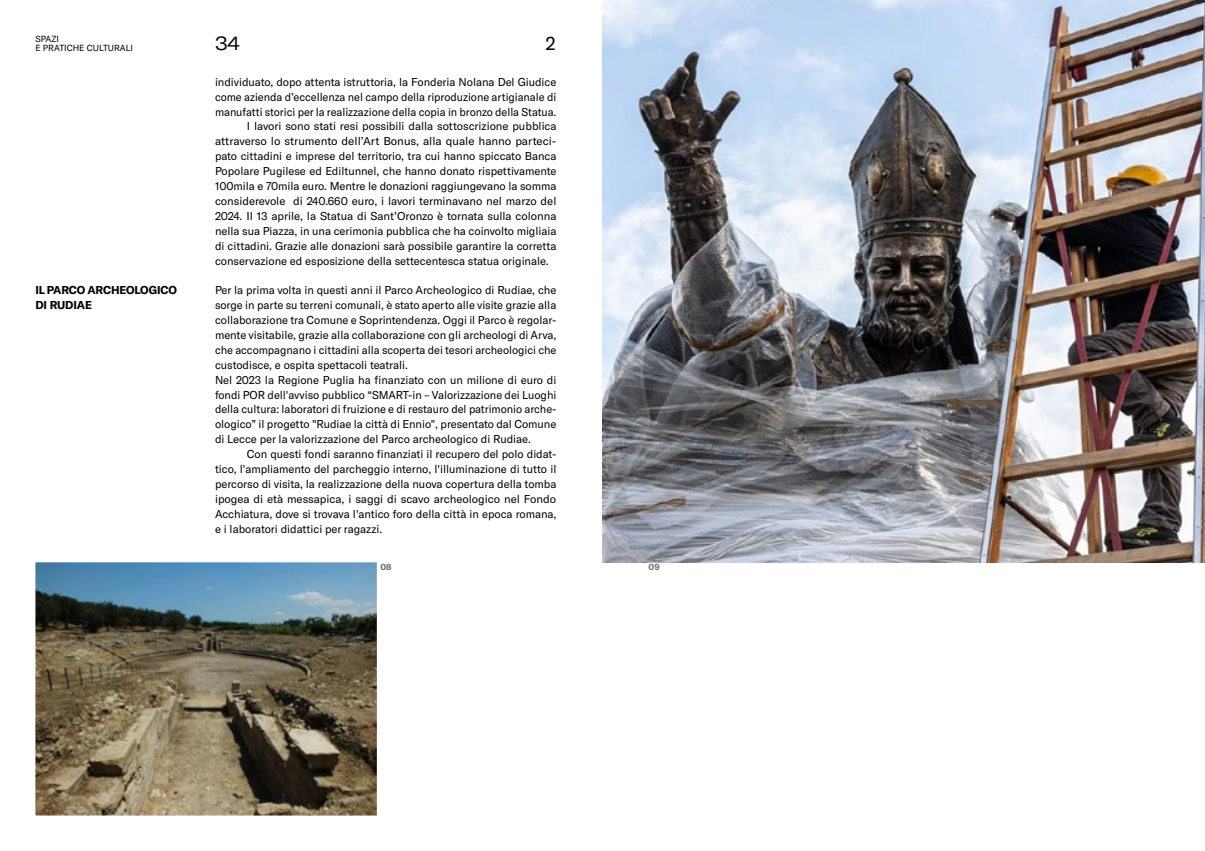
<style>
.page{position:relative;width:1205px;height:851px;background:#fff}
.page>*{position:absolute;margin:0;border:0;box-sizing:border-box;transform-origin:0 0}
.t1{font:expanded 18.75px "GT America";color:#000}
.t2{font:18.75px "GT America";color:#000}
.t3{font:11.25px/14.9px "GT America";letter-spacing:-.005em;color:#000}
.t4{font:700 11.25px/14.9px "GT America";letter-spacing:-.01em;color:#000}
.t5{font:8.75px/8.8px "GT America";letter-spacing:-.005em;color:#000}
.t6{font:700 8.75px "GT America";color:#706f6f}
</style>
<div class="page">
<img style="left:602px;top:0;width:603px;height:562px">
<img style="left:35px;top:562px;width:342px;height:253px">
<p class="t5" style="left:35px;top:35px;width:99px">SPAZI<br>E PRATICHE CULTURALI</p>
<p class="t4" style="left:35px;top:283px;width:143px">IL PARCO ARCHEOLOGICO<br>DI RUDIAE</p>
<h1 class="t1" style="left:215px;top:33px;width:26px">34</h1>
<h1 class="t2" style="left:545px;top:33px;width:13px">2</h1>
<p class="t3" style="left:215px;top:74px;width:343px">individuato, dopo attenta istruttoria, la Fonderia Nolana Del Giudice</p>
<p class="t3" style="left:215px;top:89px;width:343px">come azienda d’eccellenza nel campo della riproduzione artigianale di</p>
<p class="t3" style="left:215px;top:104px;width:343px">manufatti storici per la realizzazione della copia in bronzo della Statua.</p>
<p class="t3" style="left:247px;top:119px;width:311px">I lavori sono stati resi possibili dalla sottoscrizione pubblica</p>
<p class="t3" style="left:215px;top:134px;width:343px">attraverso lo strumento dell’Art Bonus, alla quale hanno parteci-</p>
<p class="t3" style="left:215px;top:149px;width:343px">pato cittadini e imprese del territorio, tra cui hanno spiccato Banca</p>
<p class="t3" style="left:215px;top:164px;width:343px">Popolare Pugilese ed Ediltunnel, che hanno donato rispettivamente</p>
<p class="t3" style="left:215px;top:179px;width:343px">100mila e 70mila euro. Mentre le donazioni raggiungevano la somma</p>
<p class="t3" style="left:215px;top:193px;width:343px">considerevole di 240.660 euro, i lavori terminavano nel marzo del</p>
<p class="t3" style="left:215px;top:208px;width:343px">2024. Il 13 aprile, la Statua di Sant’Oronzo è tornata sulla colonna</p>
<p class="t3" style="left:215px;top:223px;width:343px">nella sua Piazza, in una cerimonia pubblica che ha coinvolto migliaia</p>
<p class="t3" style="left:215px;top:238px;width:343px">di cittadini. Grazie alle donazioni sarà possibile garantire la corretta</p>
<p class="t3" style="left:215px;top:253px;width:335px">conservazione ed esposizione della settecentesca statua originale.</p>
<p class="t3" style="left:215px;top:283px;width:343px">Per la prima volta in questi anni il Parco Archeologico di Rudiae, che sorge in parte su terreni comunali, è stato aperto alle visite grazie alla collaborazione tra Comune e Soprintendenza. Oggi il Parco è regolar&shy;mente visitabile, grazie alla collaborazione con gli archeologi di Arva, che accompagnano i cittadini alla scoperta dei tesori archeologici che custodisce, e ospita spettacoli teatrali.<br>Nel 2023 la Regione Puglia ha finanziato con un milione di euro di fondi POR dell'avviso pubblico “SMART-in – Valorizzazione dei Luoghi della cultura: laboratori di fruizione e di restauro del patrimonio arche&shy;ologico” il progetto "Rudiae la città di Ennio", presentato dal Comune di Lecce per la valorizzazione del Parco archeologico di Rudiae.</p>
<p class="t3" style="left:215px;top:446px;width:343px;text-align:justify;text-indent:32px">Con questi fondi saranno finanziati il recupero del polo didat&shy;tico, l'ampliamento del parcheggio interno, l'illuminazione di tutto il percorso di visita, la realizzazione della nuova copertura della tomba ipogea di età messapica, i saggi di scavo archeologico nel Fondo Acchiatura, dove si trovava l'antico foro della città in epoca romana, e i laboratori didattici per ragazzi.</p>
<p class="t6" style="left:380px;top:561px;width:13px">08</p>
<p class="t6" style="left:648px;top:561px;width:13px">09</p>
</div>
